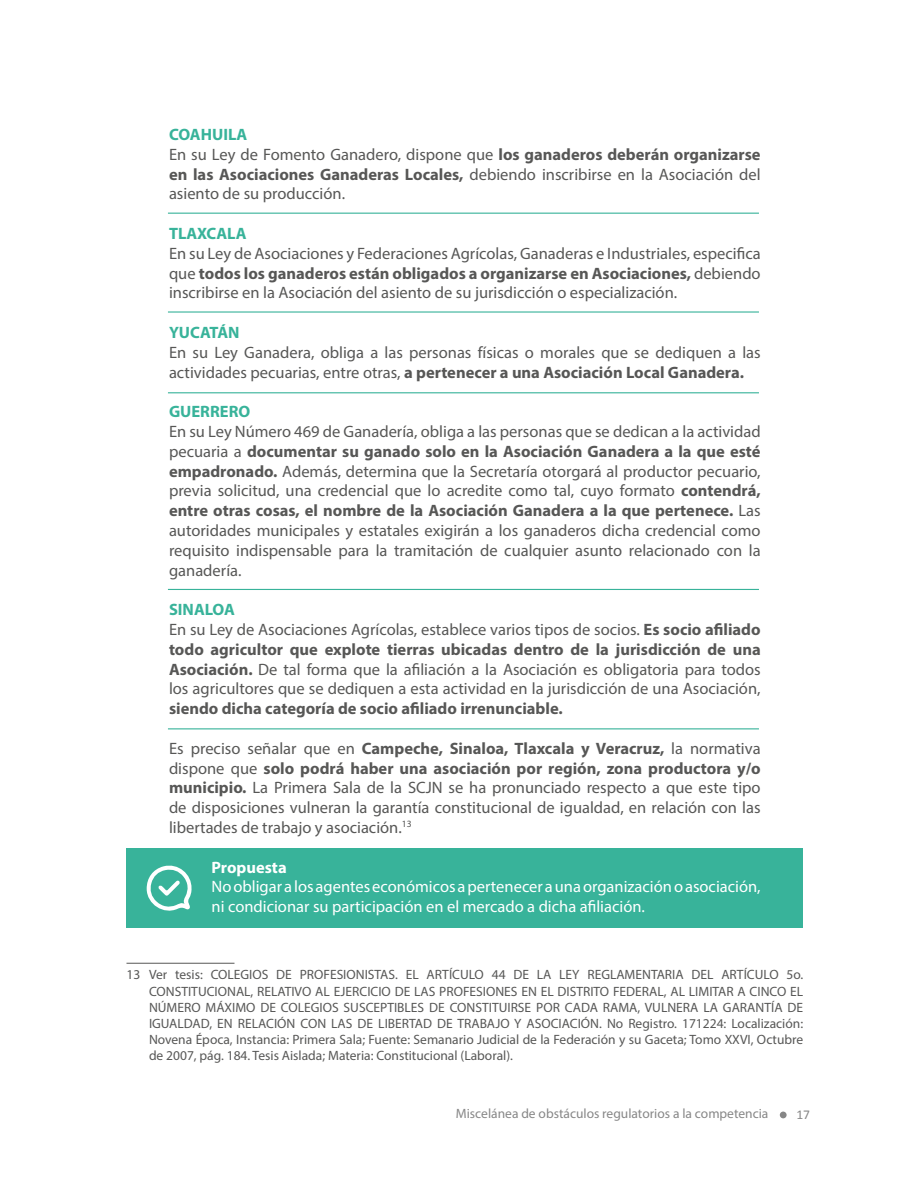
<style>
.page{position:relative;width:918px;height:1188px;background:#fff}
.page>*{position:absolute;margin:0;border:0;box-sizing:border-box;transform-origin:0 0}
.t1{font:16.5px/19.8px "Myriad Pro";color:#575756}
.t2{font:16.5px/19.8px "Myriad Pro";color:#fff}
.t3{font:700 16.5px "Myriad Pro";color:#575756}
.t4{font:700 16.5px "Myriad Pro";color:#38b39a}
.t5{font:700 16.5px "Myriad Pro";color:#fff}
.t6{font:13.5px/16.2px "Myriad Pro";color:#575756;text-align:justify}
.t7{font:13.5px "Myriad Pro";color:#878787}
.t8{font:13.5px "Calibri";color:#878787}
.s1{font-weight:700;color:#38b39a}
.s2{font-weight:700}
</style>
<div class="page">
<div style="left:780px;top:1112px;width:7px;height:6px;background:#878787;border-radius:50%"></div>
<div style="left:126px;top:848px;width:677px;height:80px;background:#38b39a"></div>
<hr style="left:126px;top:963px;width:108px;height:1px;background:#575756">
<svg style="left:147px;top:865px;width:45px;height:46px"></svg>
<hr style="left:168px;top:213px;width:591px;height:1px;background:#38b39a">
<hr style="left:168px;top:311px;width:591px;height:2px;background:#38b39a">
<hr style="left:168px;top:589px;width:591px;height:1px;background:#38b39a">
<hr style="left:168px;top:728px;width:591px;height:1px;background:#38b39a">
<hr style="left:168px;top:392px;width:591px;height:1px;background:#38b39a">
<p class="t1" style="left:169px;top:124px;width:593px"><span class="s1">COAHUILA<br></span>En su Ley de Fomento Ganadero, dispone que <span class="s2">los ganaderos deberán organizarse en las Asociaciones Ganaderas Locales,</span> debiendo inscribirse en la Asociación del asiento de su producción.</p>
<p class="t4" style="left:169px;top:223px;width:79px">TLAXCALA</p>
<p class="t1" style="left:169px;top:243px;width:593px;text-align:justify">En su Ley de Asociaciones y Federaciones Agrícolas, Ganaderas e Industriales, especifica que <span class="s2">todos los ganaderos están obligados a organizarse en Asociaciones,</span> debiendo inscribirse en la Asociación del asiento de su jurisdicción o especialización.</p>
<p class="t4" style="left:169px;top:322px;width:72px">YUCATÁN</p>
<p class="t1" style="left:169px;top:342px;width:593px">En su Ley Ganadera, obliga a las personas físicas o morales que se dediquen a las actividades pecuarias, entre otras, <span class="s2">a pertenecer a una Asociación Local Ganadera.</span></p>
<p class="t4" style="left:169px;top:401px;width:83px">GUERRERO</p>
<p class="t1" style="left:169px;top:421px;width:593px;text-align:justify">En su Ley Número 469 de Ganadería, obliga a las personas que se dedican a la actividad pecuaria a <span class="s2">documentar su ganado solo en la Asociación Ganadera a la que esté empadronado.</span> Además, determina que la Secretaría otorgará al productor pecuario, previa solicitud, una credencial que lo acredite como tal, cuyo formato <span class="s2">contendrá, entre otras cosas, el nombre de la Asociación Ganadera a la que pertenece.</span> Las autoridades municipales y estatales exigirán a los ganaderos dicha credencial como requisito indispensable para la tramitación de cualquier asunto relacionado con la ganadería.</p>
<p class="t1" style="left:169px;top:599px;width:593px"><span class="s1">SINALOA<br></span>En su Ley de Asociaciones Agrícolas, establece varios tipos de socios. <span class="s2">Es socio afiliado todo agricultor que explote tierras ubicadas dentro de la jurisdicción de una Asociación.</span> De tal forma que la afiliación a la Asociación es obligatoria para todos los agricultores que se dediquen a esta actividad en la jurisdicción de una Asociación,</p>
<p class="t3" style="left:169px;top:698px;width:395px">siendo dicha categoría de socio afiliado irrenunciable.</p>
<p class="t1" style="left:169px;top:738px;width:593px;text-align:justify">Es preciso señalar que en <span class="s2">Campeche, Sinaloa, Tlaxcala y Veracruz,</span> la normativa dispone que <span class="s2">solo podrá haber una asociación por región, zona productora y/o municipio.</span> La Primera Sala de la SCJN se ha pronunciado respecto a que este tipo de disposiciones vulneran la garantía constitucional de igualdad, en relación con las libertades de trabajo y asociación.<sup>13</sup></p>
<p class="t5" style="left:212px;top:856px;width:77px">Propuesta</p>
<p class="t2" style="left:212px;top:877px;width:551px">No obligar a los agentes económicos a pertenecer a una organización o asociación, ni condicionar su participación en el mercado a dicha afiliación.</p>
<p class="t6" style="left:149px;top:967px;width:656px;text-indent:-23px">13 Ver tesis: COLEGIOS DE PROFESIONISTAS. EL ARTÍCULO 44 DE LA LEY REGLAMENTARIA DEL ARTÍCULO 5o.<br>CONSTITUCIONAL, RELATIVO AL EJERCICIO DE LAS PROFESIONES EN EL DISTRITO FEDERAL, AL LIMITAR A CINCO EL NÚMERO MÁXIMO DE COLEGIOS SUSCEPTIBLES DE CONSTITUIRSE POR CADA RAMA, VULNERA LA GARANTÍA DE IGUALDAD, EN RELACIÓN CON LAS DE LIBERTAD DE TRABAJO Y ASOCIACIÓN. No Registro. 171224: Localización:<br>Novena Época, Instancia: Primera Sala; Fuente: Semanario Judicial de la Federación y su Gaceta; Tomo XXVI, Octubre de 2007, pág. 184. Tesis Aislada; Materia: Constitucional (Laboral).</p>
<p class="t7" style="left:456px;top:1105px;width:314px">Miscelánea de obstáculos regulatorios a la competencia</p>
<p class="t8" style="left:796px;top:1106px;width:15px">17</p>
</div>
